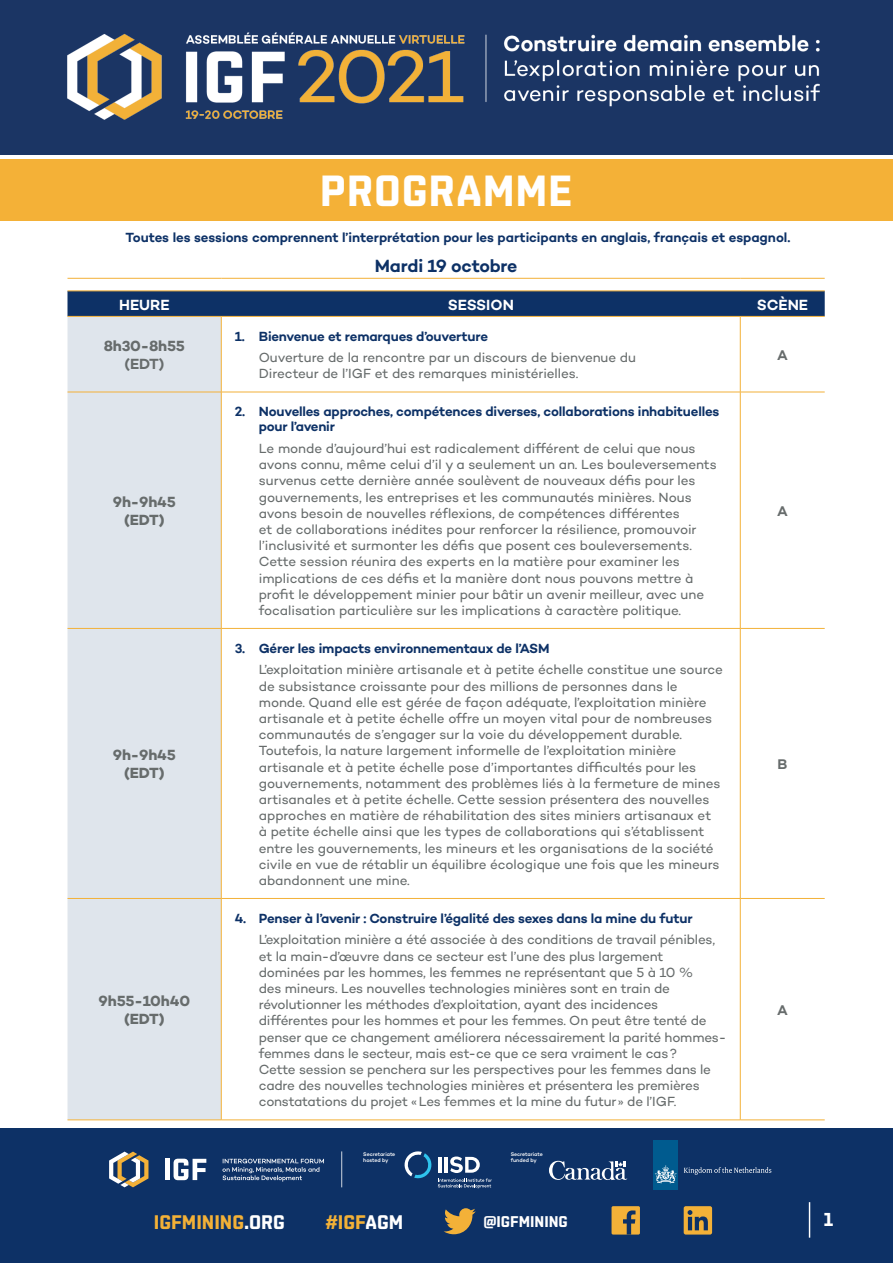
<style>
.page{position:relative;width:893px;height:1263px;background:#fff}
.page>*{position:absolute;margin:0;border:0;box-sizing:border-box;transform-origin:0 0}
.t1{font:700 43.65px "Shentox";letter-spacing:.02em;color:#fff}
.t2{font:700 19.65px "Shentox";color:#f3b137}
.t3{font:700 18.75px "Shentox";color:#fff}
.t4{font:600 18px "Campton";letter-spacing:-.015em;color:#0d3166}
.t5{font:700 15.6px "Shentox";color:#fff}
.t6{font:700 15px/18px "Campton";letter-spacing:-.01em;color:#676c6c;text-align:center}
.t7{font:600 15px "Campton";letter-spacing:-.005em;color:#fff}
.t8{font:600 15px "Campton";color:#676c6c}
.t9{font:600 14.25px "Campton";color:#676c6c}
.t10{font:13.5px/16.2px "Campton";letter-spacing:-.01em;color:#676c6c}
.t11{font:600 13.5px/15px "Campton";letter-spacing:-.01em;color:#0d3166}
.t12{font:500 5.4px/6.4px "Campton";letter-spacing:-.005em;color:#fff}
.s1{color:#fff}
</style>
<div class="page">
<div style="left:0;top:1128px;width:893px;height:135px;background:#0d3166"></div>
<hr style="left:165px;top:1159px;width:4px;height:21px;background:#fff">
<svg style="left:174px;top:1159px;width:32px;height:21px"></svg>
<svg style="left:109px;top:1151px;width:39px;height:36px"></svg>
<svg style="left:222px;top:1159px;width:102px;height:22px"></svg>
<svg style="left:404px;top:1151px;width:88px;height:37px"></svg>
<hr style="left:341px;top:1151px;width:1px;height:36px;background:#fff">
<svg style="left:549px;top:1161px;width:78px;height:19px"></svg>
<div style="left:653px;top:1140px;width:25px;height:50px;background:#005b8f"></div>
<svg style="left:655px;top:1165px;width:21px;height:19px"></svg>
<svg style="left:684px;top:1167px;width:87px;height:8px"></svg>
<hr style="left:809px;top:1202px;width:1px;height:36px;background:#fff">
<svg style="left:444px;top:1208px;width:32px;height:26px"></svg>
<div style="left:611px;top:1206px;width:29px;height:28px;background:#f3b138;border-radius:2px"></div>
<svg style="left:623px;top:1210px;width:12px;height:24px"></svg>
<svg style="left:684px;top:1206px;width:28px;height:28px"></svg>
<div style="left:68px;top:292px;width:757px;height:24px;background:#0d3166"></div>
<div style="left:68px;top:317px;width:153px;height:802px;background:#dfe5ec"></div>
<svg style="left:222px;top:317px;width:603px;height:802px"></svg>
<hr style="left:221px;top:317px;width:1px;height:75px;background:#f3b138">
<hr style="left:740px;top:317px;width:1px;height:75px;background:#f3b138">
<hr style="left:68px;top:392px;width:153px;height:1px;background:#f3b138">
<hr style="left:221px;top:392px;width:519px;height:1px;background:#f3b138">
<hr style="left:221px;top:392px;width:1px;height:236px;background:#f3b138">
<hr style="left:740px;top:392px;width:85px;height:1px;background:#f3b138">
<hr style="left:740px;top:392px;width:1px;height:236px;background:#f3b138">
<hr style="left:68px;top:628px;width:153px;height:1px;background:#f3b138">
<hr style="left:221px;top:628px;width:519px;height:1px;background:#f3b138">
<hr style="left:221px;top:629px;width:1px;height:269px;background:#f3b138">
<hr style="left:740px;top:628px;width:85px;height:1px;background:#f3b138">
<hr style="left:740px;top:629px;width:1px;height:269px;background:#f3b138">
<hr style="left:68px;top:898px;width:153px;height:1px;background:#f3b138">
<hr style="left:221px;top:898px;width:519px;height:1px;background:#f3b138">
<hr style="left:221px;top:899px;width:1px;height:221px;background:#f3b138">
<hr style="left:740px;top:898px;width:85px;height:1px;background:#f3b138">
<hr style="left:740px;top:899px;width:1px;height:221px;background:#f3b138">
<hr style="left:68px;top:1119px;width:153px;height:1px;background:#f3b138">
<hr style="left:221px;top:1119px;width:519px;height:1px;background:#f3b138">
<hr style="left:740px;top:1119px;width:85px;height:1px;background:#f3b138">
<hr style="left:68px;top:278px;width:153px;height:1px;background:#f3b138">
<hr style="left:221px;top:278px;width:519px;height:1px;background:#f3b138">
<hr style="left:740px;top:278px;width:85px;height:1px;background:#f3b138">
<hr style="left:68px;top:291px;width:153px;height:1px;background:#f3b138">
<hr style="left:221px;top:291px;width:519px;height:1px;background:#f3b138">
<hr style="left:740px;top:291px;width:85px;height:1px;background:#f3b138">
<hr style="left:68px;top:316px;width:153px;height:1px;background:#f3b138">
<hr style="left:221px;top:316px;width:519px;height:1px;background:#f3b138">
<hr style="left:740px;top:316px;width:85px;height:1px;background:#f3b138">
<div style="left:0;top:160px;width:893px;height:61px;background:#f4b137"></div>
<div style="left:0;top:0;width:893px;height:154px;background:#1b3564"></div>
<img style="left:68px;top:32px;width:752px;height:88px">
<h1 class="t1" style="left:320px;top:165px;width:254px">PROGRAMME</h1>
<p class="t11" style="left:126px;top:230px;width:666px">Toutes les sessions comprennent l’interprétation pour les participants en anglais, français et espagnol.</p>
<h3 class="t4" style="left:375px;top:255px;width:144px">Mardi 19 octobre</h3>
<p class="t7" style="left:119px;top:295px;width:52px">HEURE</p>
<p class="t7" style="left:448px;top:295px;width:68px">SESSION</p>
<p class="t7" style="left:757px;top:295px;width:53px">SCÈNE</p>
<p class="t6" style="left:104px;top:337px;width:83px">8h30-8h55</p>
<p class="t8" style="left:125px;top:354px;width:41px">(EDT)</p>
<p class="t11" style="left:235px;top:328px;width:255px">1. Bienvenue et remarques d’ouverture</p>
<p class="t10" style="left:259px;top:349px;width:379px">Ouverture de la rencontre par un discours de bienvenue du<br>Directeur de l’IGF et des remarques ministérielles.</p>
<p class="t9" style="left:777px;top:346px;width:12px">A</p>
<p class="t6" style="left:113px;top:493px;width:65px">9h-9h45 (EDT)</p>
<p class="t6" style="left:113px;top:746px;width:65px">9h-9h45 (EDT)</p>
<p class="t6" style="left:99px;top:992px;width:93px">9h55-10h40 (EDT)</p>
<p class="t11" style="left:259px;top:404px;width:462px;text-indent:-24px">2. Nouvelles approches, compétences diverses, collaborations inhabituelles pour l’avenir</p>
<p class="t10" style="left:259px;top:440px;width:459px">Le monde d’aujourd’hui est radicalement différent de celui que nous avons connu, même celui d’il y a seulement un an. Les bouleversements survenus cette dernière année soulèvent de nouveaux défis pour les gouvernements, les entreprises et les communautés minières. Nous avons besoin de nouvelles réflexions, de compétences différentes<br>et de collaborations inédites pour renforcer la résilience, promouvoir l’inclusivité et surmonter les défis que posent ces bouleversements.<br>Cette session réunira des experts en la matière pour examiner les implications de ces défis et la manière dont nous pouvons mettre à profit le développement minier pour bâtir un avenir meilleur, avec une focalisation particulière sur les implications à caractère politique.</p>
<p class="t11" style="left:235px;top:640px;width:316px">3. Gérer les impacts environnementaux de l’ASM</p>
<p class="t10" style="left:259px;top:661px;width:466px">L’exploitation minière artisanale et à petite échelle constitue une source de subsistance croissante pour des millions de personnes dans le monde. Quand elle est gérée de façon adéquate, l’exploitation minière artisanale et à petite échelle offre un moyen vital pour de nombreuses communautés de s’engager sur la voie du développement durable.<br>Toutefois, la nature largement informelle de l’exploitation minière artisanale et à petite échelle pose d’importantes difficultés pour les gouvernements, notamment des problèmes liés à la fermeture de mines artisanales et à petite échelle. Cette session présentera des nouvelles approches en matière de réhabilitation des sites miniers artisanaux et à petite échelle ainsi que les types de collaborations qui s’établissent entre les gouvernements, les mineurs et les organisations de la société civile en vue de rétablir un équilibre écologique une fois que les mineurs abandonnent une mine.</p>
<p class="t11" style="left:235px;top:910px;width:460px">4. Penser à l’avenir : Construire l’égalité des sexes dans la mine du futur</p>
<p class="t10" style="left:259px;top:931px;width:469px">L’exploitation minière a été associée à des conditions de travail pénibles, et la main-d’œuvre dans ce secteur est l’une des plus largement dominées par les hommes, les femmes ne représentant que 5 à 10 %<br>des mineurs. Les nouvelles technologies minières sont en train de révolutionner les méthodes d’exploitation, ayant des incidences différentes pour les hommes et pour les femmes. On peut être tenté de penser que ce changement améliorera nécessairement la parité hommes&shy;femmes dans le secteur, mais est-ce que ce sera vraiment le cas?<br>Cette session se penchera sur les perspectives pour les femmes dans le cadre des nouvelles technologies minières et présentera les premières constatations du projet «Les femmes et la mine du futur» de l’IGF.</p>
<p class="t12" style="left:363px;top:1151px;width:34px">Secretariate hosted by</p>
<p class="t12" style="left:511px;top:1151px;width:34px">Secretariate funded by</p>
<p class="t9" style="left:777px;top:502px;width:12px">A</p>
<p class="t9" style="left:777px;top:755px;width:11px">B</p>
<p class="t9" style="left:777px;top:1001px;width:12px">A</p>
<h2 class="t2" style="left:154px;top:1210px;width:132px">IGFMINING<span class="s1">.ORG</span></h2>
<h2 class="t2" style="left:325px;top:1210px;width:79px">#IGF<span class="s1">AGM</span></h2>
<p class="t5" style="left:483px;top:1212px;width:86px">@IGFMINING</p>
<h3 class="t3" style="left:824px;top:1208px;width:11px">1</h3>
</div>
